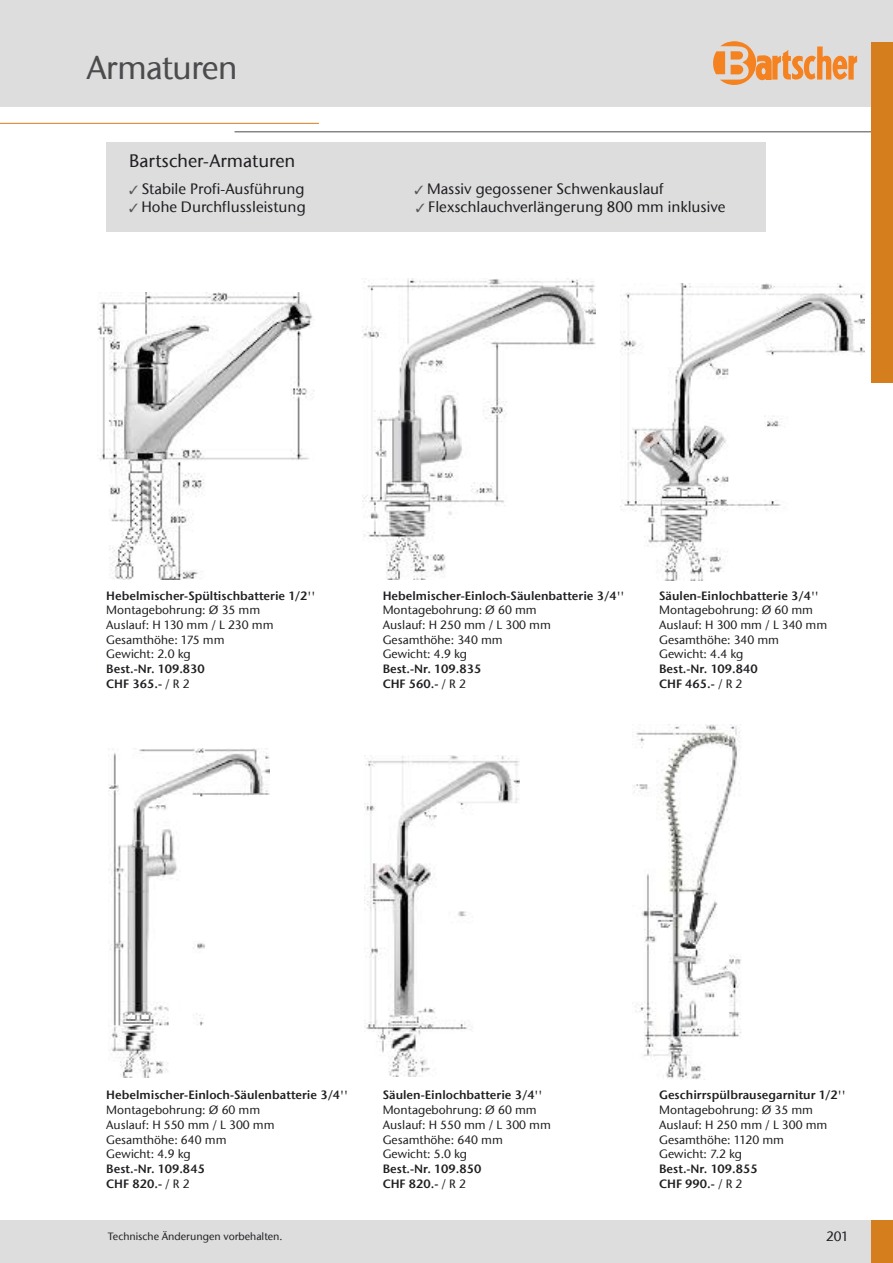
<style>
.page{position:relative;width:893px;height:1263px;background:#fff}
.page>*{position:absolute;margin:0;border:0;box-sizing:border-box;transform-origin:0 0}
.t1{font:500 33px "ITC Stone Sans Com";letter-spacing:-.025em;color:#4c4b4e}
.t2{font:500 18px "ITC Stone Sans Com";color:#201e21}
.t3{font:500 15px "ITC Stone Sans Com";color:#201e21}
.t4{font:500 13.5px "ITC Stone Sans Com";color:#201e21}
.t5{font:500 12px/14.7px "ITC Stone Sans Com";color:#201e21}
.t6{font:12px/14.7px "ITC Stone Sans Com Semi";color:#201e21}
.t7{font:500 10.5px "ITC Stone Sans Com";color:#201e21}
.s1{color:#58595b}
.s2{font-family:"ITC Stone Sans Com";font-weight:500}
</style>
<div class="page">
<hr style="left:0;top:123px;width:319px;height:1px;background:#d57e1d">
<hr style="left:235px;top:131px;width:658px;height:1px;background:#4c4b4e">
<div style="left:0;top:0;width:893px;height:106px;background:#deddde"></div>
<div style="left:872px;top:43px;width:21px;height:340px;background:#d57e1d"></div>
<div style="left:0;top:1220px;width:893px;height:43px;background:#deddde"></div>
<div style="left:872px;top:1220px;width:21px;height:43px;background:#d57e1d"></div>
<svg style="left:713px;top:41px;width:144px;height:44px"></svg>
<img style="left:98px;top:292px;width:216px;height:287px">
<img style="left:620px;top:283px;width:244px;height:298px">
<img style="left:109px;top:748px;width:161px;height:329px">
<img style="left:365px;top:756px;width:154px;height:321px">
<img style="left:633px;top:725px;width:108px;height:354px">
<img style="left:362px;top:279px;width:233px;height:300px">
<div style="left:106px;top:142px;width:659px;height:90px;background:#deddde"></div>
<h1 class="t1" style="left:87px;top:48px;width:153px">Armaturen</h1>
<h2 class="t2" style="left:129px;top:150px;width:168px">Bartscher-Armaturen</h2>
<p class="t3" style="left:129px;top:180px;width:177px"><span class="s1">✓</span> Stabile Profi-Ausführung</p>
<p class="t3" style="left:415px;top:180px;width:251px"><span class="s1">✓</span> Massiv gegossener Schwenkauslauf</p>
<p class="t3" style="left:129px;top:198px;width:178px"><span class="s1">✓</span> Hohe Durchflussleistung</p>
<p class="t3" style="left:416px;top:198px;width:311px"><span class="s1">✓</span> Flexschlauchverlängerung 800 mm inklusive</p>
<p class="t6" style="left:106px;top:588px;width:210px">Hebelmischer-Spültischbatterie 1/2''</p>
<p class="t5" style="left:106px;top:603px;width:169px">Montagebohrung: Ø 35 mm<br>Auslauf: H 130 mm / L 230 mm<br>Gesamthöhe: 175 mm<br>Gewicht: 2.0 kg</p>
<p class="t6" style="left:106px;top:662px;width:100px">Best.-Nr. 109.830<br>CHF 365.- <span class="s2">/ R 2</span></p>
<p class="t6" style="left:383px;top:588px;width:243px">Hebelmischer-Einloch-Säulenbatterie 3/4''</p>
<p class="t5" style="left:383px;top:603px;width:170px">Montagebohrung: Ø 60 mm<br>Auslauf: H 250 mm / L 300 mm<br>Gesamthöhe: 340 mm<br>Gewicht: 4.9 kg</p>
<p class="t6" style="left:383px;top:662px;width:100px">Best.-Nr. 109.835<br>CHF 560.- <span class="s2">/ R 2</span></p>
<p class="t6" style="left:659px;top:588px;width:161px">Säulen-Einlochbatterie 3/4''</p>
<p class="t5" style="left:659px;top:603px;width:170px">Montagebohrung: Ø 60 mm<br>Auslauf: H 300 mm / L 340 mm<br>Gesamthöhe: 340 mm<br>Gewicht: 4.4 kg</p>
<p class="t6" style="left:659px;top:662px;width:100px">Best.-Nr. 109.840<br>CHF 465.- <span class="s2">/ R 2</span></p>
<p class="t6" style="left:106px;top:1088px;width:243px">Hebelmischer-Einloch-Säulenbatterie 3/4''</p>
<p class="t5" style="left:106px;top:1103px;width:170px">Montagebohrung: Ø 60 mm<br>Auslauf: H 550 mm / L 300 mm<br>Gesamthöhe: 640 mm<br>Gewicht: 4.9 kg</p>
<p class="t6" style="left:106px;top:1161px;width:100px">Best.-Nr. 109.845<br>CHF 820.- <span class="s2">/ R 2</span></p>
<p class="t7" style="left:108px;top:1230px;width:176px">Technische Änderungen vorbehalten.</p>
<p class="t6" style="left:383px;top:1088px;width:161px">Säulen-Einlochbatterie 3/4''</p>
<p class="t5" style="left:383px;top:1103px;width:170px">Montagebohrung: Ø 60 mm<br>Auslauf: H 550 mm / L 300 mm<br>Gesamthöhe: 640 mm<br>Gewicht: 5.0 kg</p>
<p class="t6" style="left:383px;top:1161px;width:100px">Best.-Nr. 109.850<br>CHF 820.- <span class="s2">/ R 2</span></p>
<p class="t6" style="left:659px;top:1088px;width:188px">Geschirrspülbrausegarnitur 1/2''</p>
<p class="t5" style="left:659px;top:1103px;width:170px">Montagebohrung: Ø 35 mm<br>Auslauf: H 250 mm / L 300 mm<br>Gesamthöhe: 1120 mm<br>Gewicht: 7.2 kg</p>
<p class="t6" style="left:659px;top:1161px;width:100px">Best.-Nr. 109.855<br>CHF 990.- <span class="s2">/ R 2</span></p>
<p class="t4" style="left:826px;top:1228px;width:24px">201</p>
</div>
